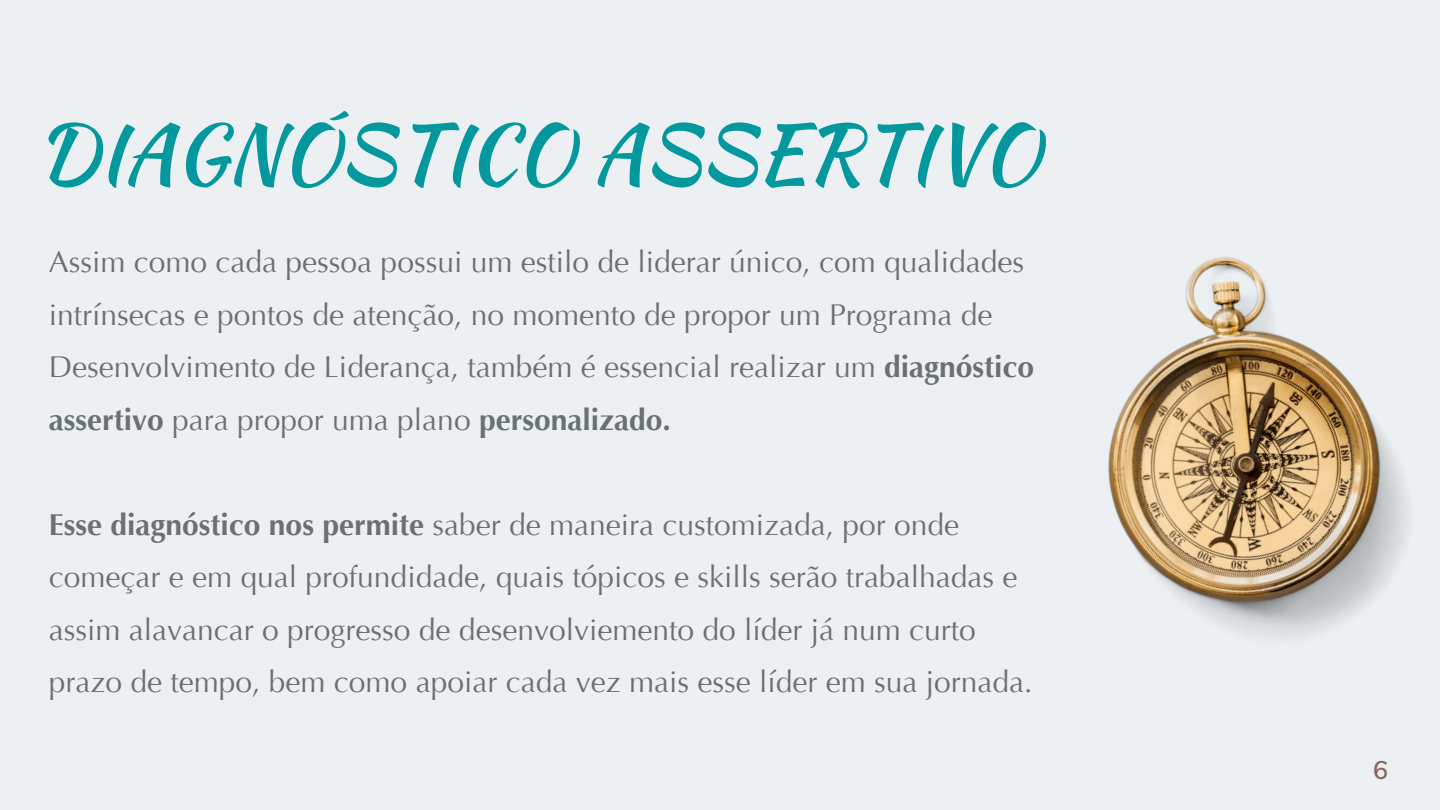
<style>
.page{position:relative;width:1440px;height:810px;background:#ecf0f3}
.page>*{position:absolute;margin:0;border:0;box-sizing:border-box;transform-origin:0 0}
.t1{font:80px "Kaushan Script";color:#03989e}
.t2{font:30px/52.5px "Optima LT Pro";color:#697174}
.t3{font:600 25px "Muli";color:#8f645d}
.s1{font-weight:700}
</style>
<div class="page">
<img style="left:1108px;top:257px;width:299px;height:380px">
<p class="t1" style="left:36px;top:95px;width:1005px">DIAGNÓSTICO ASSERTIVO</p>
<p class="t2" style="left:49px;top:239px;width:987px">Assim como cada pessoa possui um estilo de liderar único, com qualidades intrínsecas e pontos de atenção, no momento de propor um Programa de Desenvolvimento de Liderança, também é essencial realizar um <span class="s1">diagnóstico assertivo</span> para propor uma plano <span class="s1">personalizado.</span></p>
<p class="t2" style="left:49px;top:502px;width:985px"><span class="s1">Esse diagnóstico nos permite</span> saber de maneira customizada, por onde começar e em qual profundidade, quais tópicos e skills serão trabalhadas e assim alavancar o progresso de desenvolviemento do líder já num curto prazo de tempo, bem como apoiar cada vez mais esse líder em sua jornada.</p>
<p class="t3" style="left:1373px;top:754px;width:16px">6</p>
</div>
